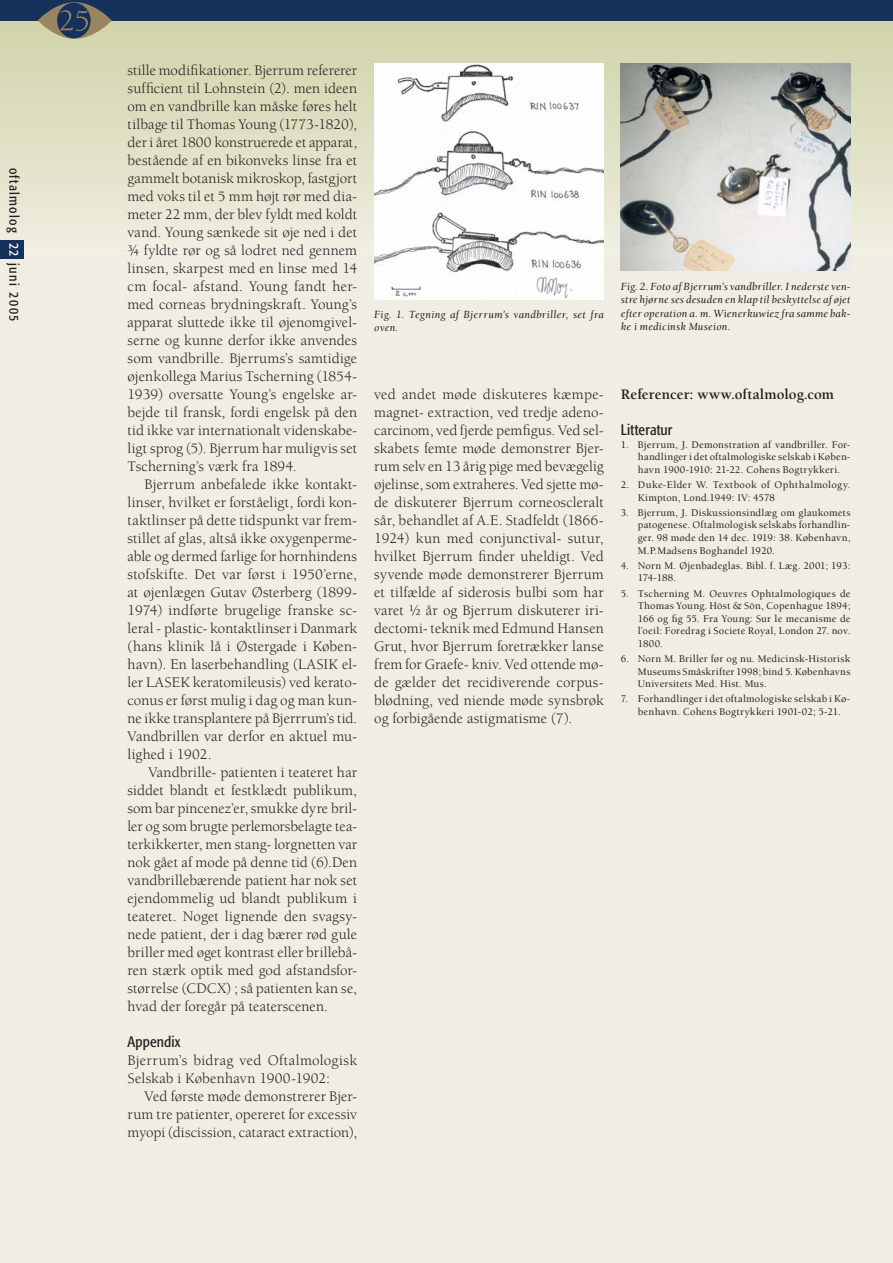
<style>
.page{position:relative;width:893px;height:1263px;background:#f0eee3}
.page>*{position:absolute;margin:0;border:0;box-sizing:border-box;transform-origin:0 0}
.t1{font:15px/18px "Berkeley";letter-spacing:.005em;color:#231f20;text-align:justify}
.t2{font:700 15px "Berkeley";color:#231f20}
.t3{font:condensed 15px "Formata";letter-spacing:.01em;color:#231f20}
.t4{font:condensed 13.5px "Formata";letter-spacing:.1em;color:#231f20}
.t5{font:italic 11.25px/13.5px "Berkeley";letter-spacing:.015em;color:#231f20}
.t6{font:500 10.5px/12.6px "Berkeley";letter-spacing:.02em;color:#231f20;text-align:justify}
.s1{color:#fff}
</style>
<div class="page">
<div style="left:0;top:0;width:893px;height:255px;background:linear-gradient(to bottom,#c6caa0,#f2f1e3)"></div>
<div style="left:0;top:0;width:893px;height:20px;background:#16325c"></div>
<svg style="left:38px;top:2px;width:74px;height:37px"></svg>
<div style="left:57px;top:3px;width:34px;height:35px;background:#16325c;border-radius:50%"></div>
<svg style="left:60px;top:10px;width:28px;height:21px"></svg>
<div style="left:0;top:240px;width:24px;height:19px;background:#16325c"></div>
<img style="left:374px;top:64px;width:230px;height:236px">
<img style="left:621px;top:64px;width:229px;height:207px">
<p class="t4" style="left:20px;top:168px;width:155px;rotate:90deg">oftalmolog <span class="s1">22</span> juni 2005</p>
<p class="t1" style="left:128px;top:63px;width:231px">stille modifikationer. Bjerrum refererer sufficient til Lohnstein (2). men ideen om en vandbrille kan måske føres helt tilbage til Thomas Young (1773-1820), der i året 1800 konstruerede et apparat, bestående af en bikonveks linse fra et gammelt botanisk mikroskop, fastgjort med voks til et 5 mm højt rør med dia&shy;meter 22 mm, der blev fyldt med koldt vand. Young sænkede sit øje ned i det ¾ fyldte rør og så lodret ned gennem linsen, skarpest med en linse med 14 cm focal- afstand. Young fandt her&shy;med corneas brydningskraft. Young’s apparat sluttede ikke til øjenomgivel&shy;serne og kunne derfor ikke anvendes som vandbrille. Bjerrums’s samtidige øjenkollega Marius Tscherning (1854- 1939) oversatte Young’s engelske ar&shy;bejde til fransk, fordi engelsk på den tid ikke var internationalt videnskabe&shy;ligt sprog (5). Bjerrum har muligvis set Tscherning’s værk fra 1894.</p>
<p class="t1" style="left:128px;top:477px;width:231px;text-indent:17px">Bjerrum anbefalede ikke kontakt&shy;linser, hvilket er forståeligt, fordi kon&shy;taktlinser på dette tidspunkt var frem&shy;stillet af glas, altså ikke oxygenperme&shy;able og dermed farlige for hornhindens stofskifte. Det var først i 1950’erne, at øjenlægen Gutav Østerberg (1899- 1974) indførte brugelige franske sc&shy;leral - plastic- kontaktlinser i Danmark (hans klinik lå i Østergade i Køben&shy;havn). En laserbehandling (LASIK el&shy;ler LASEK keratomileusis) ved kerato&shy;conus er først mulig i dag og man kun&shy;ne ikke transplantere på Bjerrrum’s tid.<br>Vandbrillen var derfor en aktuel mu&shy;lighed i 1902.</p>
<p class="t1" style="left:128px;top:765px;width:231px;text-indent:21px">Vandbrille- patienten i teateret har siddet blandt et festklædt publikum, som bar pincenez’er, smukke dyre bril&shy;ler og som brugte perlemorsbelagte tea&shy;terkikkerter, men stang- lorgnetten var nok gået af mode på denne tid (6).Den vandbrillebærende patient har nok set ejendommelig ud blandt publikum i teateret. Noget lignende den svagsy&shy;nede patient, der i dag bærer rød gule briller med øget kontrast eller brillebå&shy;ren stærk optik med god afstandsfor&shy;størrelse (CDCX) ; så patienten kan se, hvad der foregår på teaterscenen.</p>
<p class="t3" style="left:128px;top:1036px;width:54px">Appendix</p>
<p class="t1" style="left:128px;top:1053px;width:231px">Bjerrum’s bidrag ved Oftalmologisk<br>Selskab i København 1900-1902:</p>
<p class="t1" style="left:128px;top:1089px;width:231px;text-indent:17px">Ved første møde demonstrerer Bjer&shy;rum tre patienter, opereret for excessiv myopi (discission, cataract extraction),</p>
<p class="t5" style="left:374px;top:308px;width:231px">Fig. 1. Tegning af Bjerrum’s vandbriller, set fra oven.</p>
<p class="t5" style="left:621px;top:280px;width:231px;text-align:justify">Fig. 2. Foto af Bjerrum’s vandbriller. I nederste ven&shy;stre hjørne ses desuden en klap til beskyttelse af øjet efter operation a. m. Wienerkuwiez fra samme bak&shy;ke i medicinsk Museion.</p>
<p class="t1" style="left:374px;top:387px;width:231px">ved andet møde diskuteres kæmpe&shy;magnet- extraction, ved tredje adeno&shy;carcinom, ved fjerde pemfigus. Ved sel&shy;skabets femte møde demonstrer Bjer&shy;rum selv en 13 årig pige med bevægelig øjelinse, som extraheres. Ved sjette mø&shy;de diskuterer Bjerrum corneoscleralt sår, behandlet af A.E. Stadfeldt (1866- 1924) kun med conjunctival- sutur, hvilket Bjerrum finder uheldigt. Ved syvende møde demonstrerer Bjerrum et tilfælde af siderosis bulbi som har varet ½ år og Bjerrum diskuterer iri&shy;dectomi- teknik med Edmund Hansen Grut, hvor Bjerrum foretrækker lanse frem for Graefe- kniv. Ved ottende mø&shy;de gælder det recidiverende corpus&shy;blødning, ved niende møde synsbrøk og forbigående astigmatisme (7).</p>
<p class="t2" style="left:621px;top:388px;width:215px">Referencer: www.oftalmolog.com</p>
<p class="t3" style="left:621px;top:424px;width:53px">Litteratur</p>
<p class="t6" style="left:638px;top:439px;width:214px;text-indent:-17px">1. Bjerrum, J. Demonstration af vandbriller. For&shy;handlinger i det oftalmologiske selskab i Køben&shy;havn 1900-1910: 21-22. Cohens Bogtrykkeri.</p>
<p class="t6" style="left:638px;top:479px;width:214px;text-indent:-17px">2. Duke-Elder W. Textbook of Ophthalmology.<br>Kimpton, Lond.1949: IV: 4578</p>
<p class="t6" style="left:638px;top:507px;width:214px;text-indent:-17px">3. Bjerrum, J. Diskussionsindlæg om glaukomets patogenese. Oftalmologisk selskabs forhandlin&shy;ger. 98 møde den 14 dec. 1919: 38. København, M.P.Madsens Boghandel 1920.</p>
<p class="t6" style="left:638px;top:560px;width:214px;text-indent:-17px">4. Norn M. Øjenbadeglas. Bibl. f. Læg. 2001; 193:<br>174-188.</p>
<p class="t6" style="left:638px;top:588px;width:214px;text-indent:-17px">5. Tscherning M. Oeuvres Ophtalmologiques de Thomas Young. Höst &amp; Sön, Copenhague 1894; 166 og fig 55. Fra Young: Sur le mecanisme de l’oeil: Foredrag i Societe Royal, London 27. nov.<br>1800.</p>
<p class="t6" style="left:638px;top:653px;width:214px;text-indent:-17px">6. Norn M. Briller før og nu. Medicinsk-Historisk Museums Småskrifter 1998; bind 5. Københavns Universitets Med. Hist. Mus.</p>
<p class="t6" style="left:638px;top:694px;width:214px;text-indent:-17px">7. Forhandlinger i det oftalmologiske selskab i Kø&shy;benhavn. Cohens Bogtrykkeri 1901-02; 5-21.</p>
</div>
